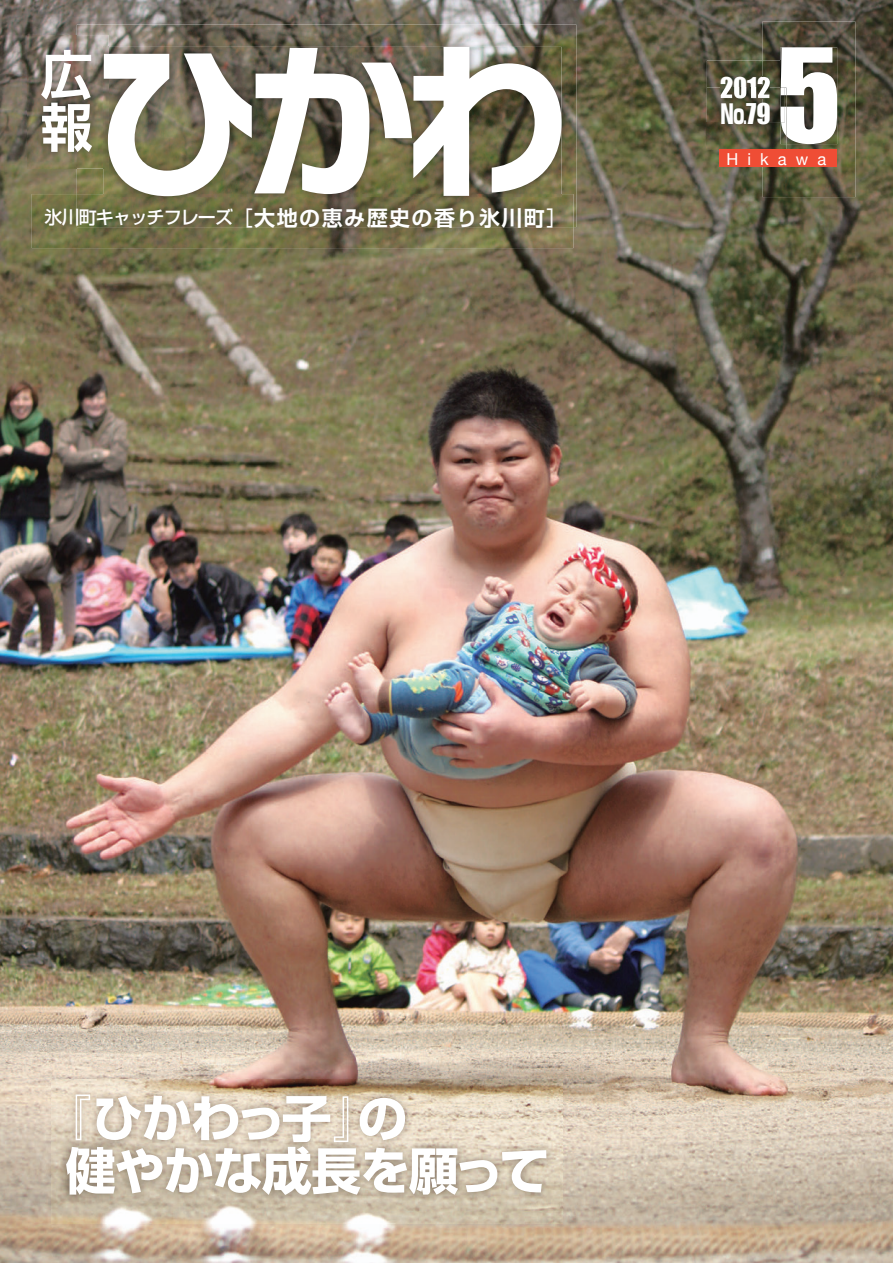
<style>
.page{position:relative;width:893px;height:1263px;background:#fff}
.page>*{position:absolute;margin:0;border:0;box-sizing:border-box;transform-origin:0 0}
.t1{font:700 165px "Typelabo N Std";color:#fff}
.t2{font:120px "Impact";color:#fff}
.t3{font:700 52.5px/52.5px "Shin Go Pr 6 De";color:#fff}
.t4{font:700 50.1px/52.5px "Shin Go Pr 6";letter-spacing:-.02em;color:#fff}
.t5{font:26.25px "Impact";color:#fff}
.t6{font:700 26.25px "Shin Go Pr 6";color:#fff}
.t7{font:700 21px "Shin Go Pr 6 De";letter-spacing:.07em;color:#fff}
.t8{font:500 18px "Shin Go Pr 6";letter-spacing:-.05em;color:#fff}
.t9{font:16.5px "Helvetica Neue";letter-spacing:.55em;color:#fff}
.s1{font-family:"Shin Go Pr 6";font-weight:400}
.s2{font-family:"Impact";font-weight:400}
</style>
<div class="page">
<img style="left:0;top:0;width:893px;height:1263px">
<img style="left:51px;top:1079px;width:512px;height:144px">
<img style="left:77px;top:25px;width:499px;height:202px">
<img style="left:104px;top:47px;width:457px;height:147px">
<img style="left:27px;top:35px;width:81px;height:134px">
<img style="left:104px;top:47px;width:4px;height:122px">
<img style="left:32px;top:194px;width:541px;height:54px">
<img style="left:77px;top:194px;width:496px;height:33px">
<img style="left:104px;top:194px;width:457px;height:2px">
<img style="left:707px;top:61px;width:55px;height:88px">
<img style="left:721px;top:77px;width:41px;height:11px">
<img style="left:762px;top:22px;width:93px;height:175px">
<img style="left:762px;top:61px;width:18px;height:27px">
<img style="left:780px;top:47px;width:57px;height:97px">
<img style="left:707px;top:88px;width:73px;height:34px">
<img style="left:721px;top:88px;width:41px;height:10px">
<img style="left:762px;top:122px;width:24px;height:27px">
<svg style="left:762px;top:77px;width:8px;height:21px"></svg>
<img style="left:780px;top:88px;width:6px;height:56px">
<img style="left:780px;top:88px;width:5px;height:34px">
<div style="left:719px;top:150px;width:117px;height:17px;background:#ef4d35"></div>
<p class="t3" style="left:40px;top:46px;width:53px">広報</p>
<h1 class="t1" style="left:91px;top:0;width:480px">ひかわ</h1>
<p class="t8" style="left:45px;top:203px;width:190px">氷川町キャッチフレーズ</p>
<p class="t7" style="left:232px;top:200px;width:337px"><span class="s1">［</span>大地の恵み歴史の香り氷川町<span class="s1">[</span></p>
<h2 class="t2" style="left:776px;top:2px;width:66px">5</h2>
<p class="t5" style="left:720px;top:67px;width:52px">2012</p>
<p class="t6" style="left:720px;top:93px;width:52px">No<span class="s2">79</span></p>
<p class="t9" style="left:727px;top:149px;width:101px">Hikawa</p>
<p class="t4" style="left:65px;top:1091px;width:485px;text-indent:-24px">『ひかわっ子の』<br>健やかな成長を願って</p>
</div>
